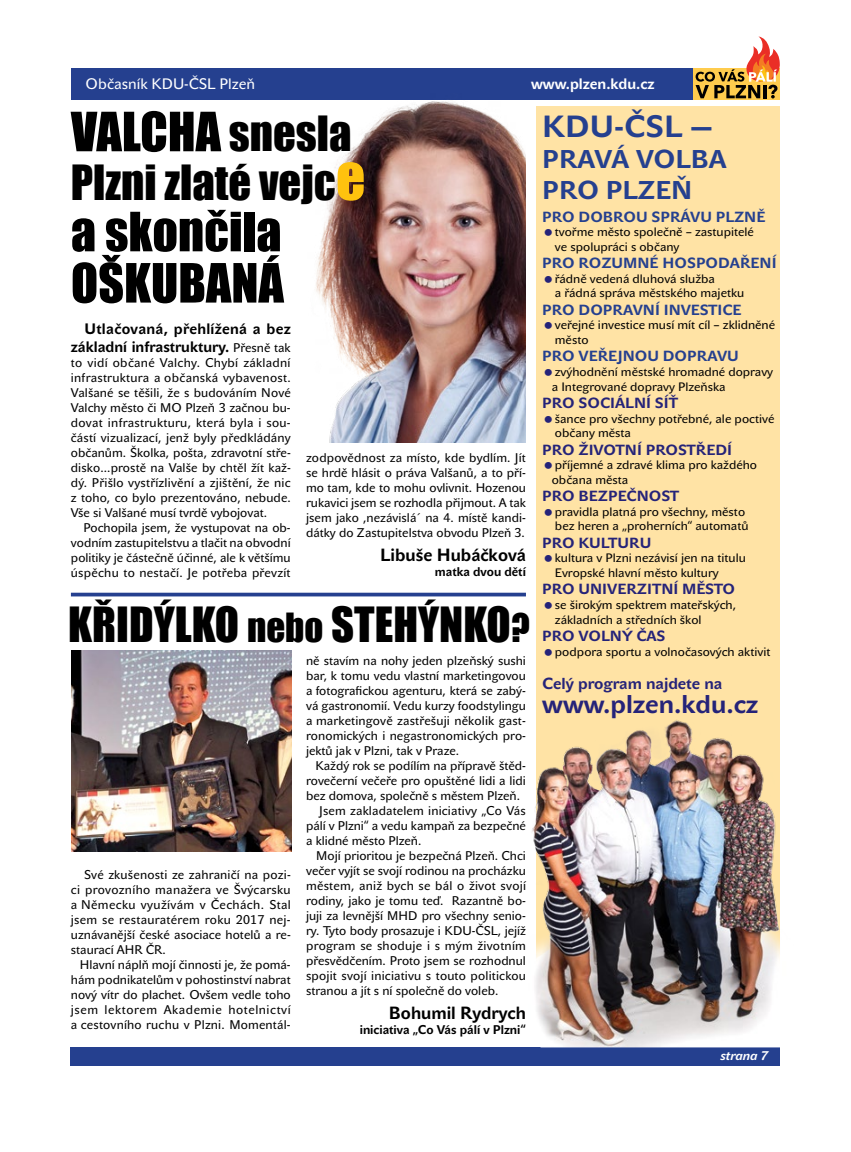
<style>
.page{position:relative;width:851px;height:1152px;background:#fff}
.page>*{position:absolute;margin:0;border:0;box-sizing:border-box;transform-origin:0 0}
.t1{font:50px/51.2px "Impact";color:#000}
.t2{font:44.62px "Impact";color:#000}
.t3{font:700 30.38px "John Sans Text Pro";color:#25408f}
.t4{font:700 25.5px/30.6px "John Sans Text Pro";color:#25408f}
.t5{font:700 25.5px "John Sans Text Pro";color:#252379}
.t6{font:700 17.5px "John Sans Text Pro";color:#000}
.t7{font:700 15.75px "John Sans Text Pro";color:#252379}
.t8{font:700 15px/18px "John Sans Text Pro";letter-spacing:.005em;color:#000;text-align:right}
.t9{font:15px "John Sans Text Pro";color:#fff}
.t10{font:700 15px "John Sans Text Pro";color:#fff}
.t11{font:700 14.5px "John Sans Text Pro";color:#252379}
.t12{font:700 14.5px "John Sans Text Pro";color:#25408f}
.t13{font:12.5px/15px "John Sans Text Pro";color:#000;text-align:justify}
.t14{font:12.5px "John Sans Text Pro";letter-spacing:.02em;color:#000}
.t15{font:700 12.5px "John Sans Text Pro";color:#000}
.t16{font:italic 700 12.5px "John Sans Text Pro";color:#fff}
.t17{font:12.12px/14.5px "John Sans Text Pro";color:#000}
.s1{font-size:44.62px}
.s2{font-size:57.5px;color:#ffc20e}
.s3{font-weight:400;font-size:12.5px}
.s4{font-size:36.88px}
.s5{font-size:36.25px}
</style>
<div class="page">
<div style="left:536px;top:106px;width:244px;height:883px;background:#ffe3a5"></div>
<div style="left:71px;top:1047px;width:709px;height:18px;background:#25408f"></div>
<div style="left:71px;top:69px;width:622px;height:31px;background:#25408f"></div>
<svg style="left:693px;top:69px;width:87px;height:31px"></svg>
<svg style="left:695px;top:36px;width:84px;height:62px"></svg>
<img style="left:72px;top:651px;width:220px;height:200px">
<svg style="left:71px;top:592px;width:455px;height:4px;background:#4b61a2"></svg>
<img style="left:316px;top:101px;width:210px;height:342px">
<img style="left:532px;top:720px;width:248px;height:327px">
<p class="t9" style="left:86px;top:75px;width:171px">Občasník KDU-ČSL Plzeň</p>
<p class="t10" style="left:531px;top:75px;width:125px">www.plzen.kdu.cz</p>
<h1 class="t1" style="left:71px;top:105px;width:282px">VALCHA <span class="s1">snesla</span></h1>
<h2 class="t2" style="left:71px;top:148px;width:296px">Plzni zlaté vejc<span class="s2">e</span></h2>
<h1 class="t1" style="left:71px;top:205px;width:214px">a skončila<br>OŠKUBANÁ</h1>
<p class="t8" style="left:71px;top:320px;width:221px">Utlačovaná, přehlížená a bez základní infrastruktury. <span class="s3">Přesně tak</span></p>
<p class="t13" style="left:71px;top:355px;width:221px">to vidí občané Valchy. Chybí základní infrastruktura a občanská vybavenost.<br>Valšané se těšili, že s budováním Nové Valchy město či MO Plzeň 3 začnou bu&shy;dovat infrastrukturu, která byla i sou&shy;částí vizualizací, jenž byly předkládány občanům. Školka, pošta, zdravotní stře&shy;disko...prostě na Valše by chtěl žít kaž&shy;dý. Přišlo vystřízlivění a zjištění, že nic z toho, co bylo prezentováno, nebude.<br>Vše si Valšané musí tvrdě vybojovat.</p>
<p class="t13" style="left:71px;top:520px;width:221px;text-indent:13px">Pochopila jsem, že vystupovat na ob&shy;vodním zastupitelstvu a tlačit na obvodní politiky je částečně účinné, ale k většímu úspěchu to nestačí. Je potřeba převzít</p>
<p class="t13" style="left:306px;top:450px;width:221px">zodpovědnost za místo, kde bydlím. Jít se hrdě hlásit o práva Valšanů, a to pří&shy;mo tam, kde to mohu ovlivnit. Hozenou rukavici jsem se rozhodla přijmout. A tak jsem jako ,nezávislá´ na 4. místě kandi&shy;dátky do Zastupitelstva obvodu Plzeň 3.</p>
<h3 class="t6" style="left:380px;top:544px;width:147px">Libuše Hubáčková</h3>
<p class="t15" style="left:435px;top:564px;width:92px">matka dvou dětí</p>
<h2 class="t2" style="left:68px;top:590px;width:463px">KŘIDÝLKO <span class="s4">nebo</span> STEHÝNKO<span class="s5">?</span></h2>
<p class="t13" style="left:71px;top:867px;width:221px;text-indent:13px">Své zkušenosti ze zahraničí na pozi&shy;ci provozního manažera ve Švýcarsku a Německu využívám v Čechách. Stal jsem se restauratérem roku 2017 nej&shy;uznávanější české asociace hotelů a re&shy;staurací AHR ČR.</p>
<p class="t13" style="left:71px;top:957px;width:221px;text-indent:9px">Hlavní náplň mojí činnosti je, že pomá&shy;hám podnikatelům v pohostinství nabrat nový vítr do plachet. Ovšem vedle toho jsem lektorem Akademie hotelnictví a cestovního ruchu v Plzni. Momentál-</p>
<p class="t13" style="left:306px;top:653px;width:221px">ně stavím na nohy jeden plzeňský sushi bar, k tomu vedu vlastní marketingovou a fotografickou agenturu, která se zabý&shy;vá gastronomií. Vedu kurzy foodstylingu a marketingově zastřešuji několik gast&shy;ronomických i negastronomických pro&shy;jektů jak v Plzni, tak v Praze.</p>
<p class="t13" style="left:315px;top:758px;width:212px">Každý rok se podílím na přípravě štěd-</p>
<p class="t13" style="left:306px;top:773px;width:221px">rovečerní večeře pro opuštěné lidi a lidi</p>
<p class="t13" style="left:306px;top:788px;width:215px">bez domova, společně s městem Plzeň.</p>
<p class="t13" style="left:319px;top:803px;width:208px">Jsem zakladatelem iniciativy „Co Vás</p>
<p class="t13" style="left:306px;top:818px;width:221px">pálí v Plzni“ a vedu kampaň za bezpečné</p>
<p class="t13" style="left:306px;top:833px;width:117px">a klidné město Plzeň.</p>
<p class="t13" style="left:316px;top:848px;width:211px">Mojí prioritou je bezpečná Plzeň. Chci</p>
<p class="t13" style="left:306px;top:863px;width:221px">večer vyjít se svojí rodinou na procházku</p>
<p class="t14" style="left:306px;top:878px;width:221px">městem, aniž bych se bál o život svojí</p>
<p class="t13" style="left:306px;top:893px;width:221px">rodiny, jako je tomu teď. Razantně bo-</p>
<p class="t13" style="left:306px;top:908px;width:221px">juji za levnější MHD pro všechny senio-</p>
<p class="t13" style="left:306px;top:923px;width:221px">ry. Tyto body prosazuje i KDU-ČSL, jejíž</p>
<p class="t14" style="left:306px;top:938px;width:221px">program se shoduje i s mým životním</p>
<p class="t13" style="left:306px;top:953px;width:221px">přesvědčením. Proto jsem se rozhodnul</p>
<p class="t13" style="left:306px;top:968px;width:221px">spojit svojí iniciativu s touto politickou</p>
<p class="t13" style="left:306px;top:983px;width:194px">stranou a jít s ní společně do voleb.</p>
<h3 class="t6" style="left:389px;top:1002px;width:138px">Bohumil Rydrych</h3>
<p class="t15" style="left:359px;top:1022px;width:168px">iniciativa „Co Vás pálí v Plzni“</p>
<h3 class="t3" style="left:542px;top:109px;width:172px">KDU-ČSL —</h3>
<h3 class="t4" style="left:542px;top:144px;width:186px">PRAVÁ VOLBA<br>PRO PLZEŇ</h3>
<p class="t12" style="left:542px;top:208px;width:224px">PRO DOBROU SPRÁVU PLZNĚ</p>
<p class="t17" style="left:554px;top:225px;width:200px">tvořme město společně – zastupitelé ve spolupráci s občany</p>
<p class="t12" style="left:542px;top:255px;width:236px">PRO ROZUMNÉ HOSPODAŘENÍ</p>
<p class="t17" style="left:554px;top:271px;width:191px">řádně vedená dluhová služba<br>a řádná správa městského majetku</p>
<p class="t12" style="left:542px;top:301px;width:201px">PRO DOPRAVNÍ INVESTICE</p>
<p class="t17" style="left:554px;top:318px;width:222px">veřejné investice musí mít cíl – zklidněné město</p>
<p class="t12" style="left:542px;top:348px;width:198px">PRO VEŘEJNOU DOPRAVU</p>
<p class="t17" style="left:551px;top:364px;width:223px">zvýhodnění městské hromadné dopravy a Integrované dopravy Plzeňska</p>
<p class="t11" style="left:542px;top:394px;width:137px">PRO SOCIÁLNÍ SÍŤ</p>
<p class="t17" style="left:554px;top:411px;width:221px">šance pro všechny potřebné, ale poctivé občany města</p>
<p class="t11" style="left:542px;top:441px;width:191px">PRO ŽIVOTNÍ PROSTŘEDÍ</p>
<p class="t17" style="left:551px;top:458px;width:207px">příjemné a zdravé klima pro každého občana města</p>
<p class="t11" style="left:542px;top:488px;width:138px">PRO BEZPEČNOST</p>
<p class="t17" style="left:554px;top:504px;width:195px">pravidla platná pro všechny, město bez heren a „proherních“ automatů</p>
<p class="t11" style="left:542px;top:534px;width:110px">PRO KULTURU</p>
<p class="t17" style="left:554px;top:551px;width:192px">kultura v Plzni nezávisí jen na titulu<br>Evropské hlavní město kultury</p>
<p class="t11" style="left:542px;top:581px;width:194px">PRO UNIVERZITNÍ MĚSTO</p>
<p class="t17" style="left:554px;top:597px;width:183px">se širokým spektrem mateřských, základních a středních škol</p>
<p class="t11" style="left:542px;top:627px;width:124px">PRO VOLNÝ ČAS</p>
<p class="t17" style="left:554px;top:644px;width:217px">podpora sportu a volnočasových aktivit</p>
<p class="t7" style="left:542px;top:674px;width:181px">Celý program najdete na</p>
<h3 class="t5" style="left:542px;top:689px;width:217px">www.plzen.kdu.cz</h3>
<p class="t16" style="left:720px;top:1048px;width:49px">strana 7</p>
</div>
